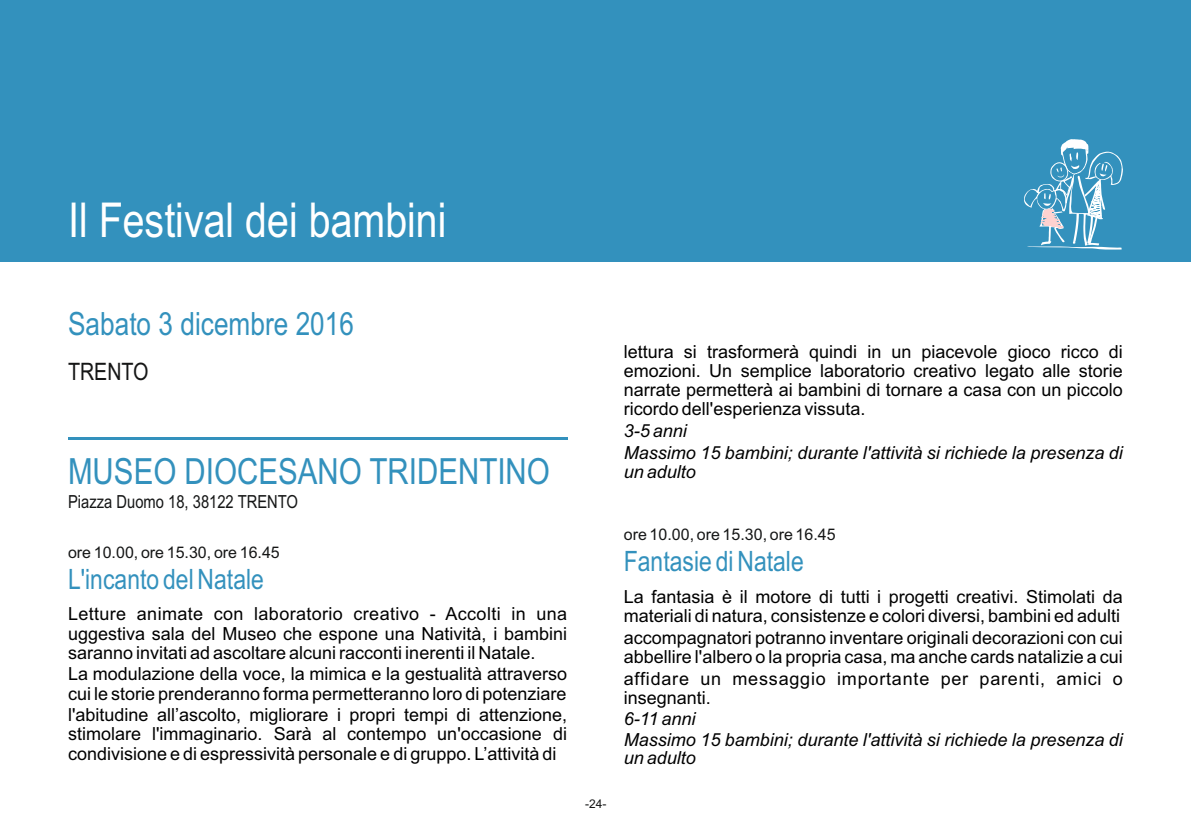
<style>
.page{position:relative;width:1191px;height:840px;background:#fff}
.page>*{position:absolute;margin:0;border:0;box-sizing:border-box;transform-origin:0 0}
.t1{font:48px "Arial Narrow";color:#fff}
.t2{font:36px "Arial Narrow";color:#3391bd}
.t3{font:32px "Arial Narrow";color:#3391bd}
.t4{font:28px "Arial Narrow";color:#3391bd}
.t5{font:24px "Arial Narrow";color:#151616}
.t6{font:18px/19.2px "Arial";color:#000;text-align:justify}
.t7{font:italic 18px/19.4px "Arial";color:#000}
.t8{font:18px/19.2px "Arial";letter-spacing:.045em;color:#000}
.t9{font:18px "Arial Narrow";color:#151616}
.t10{font:16px "Arial";color:#151616}
.t11{font:12px "Arial";color:#151616}
</style>
<div class="page">
<div style="left:0;top:0;width:1191px;height:261px;background:#3391bd"></div>
<svg style="left:1024px;top:139px;width:99px;height:111px"></svg>
<hr style="left:68px;top:437px;width:499px;height:3px;background:#3391bd">
<h1 class="t1" style="left:68px;top:201px;width:380px">Il Festival dei bambini</h1>
<h3 class="t3" style="left:68px;top:312px;width:287px">Sabato 3 dicembre 2016</h3>
<h3 class="t5" style="left:68px;top:362px;width:82px">TRENTO</h3>
<h2 class="t2" style="left:68px;top:457px;width:483px">MUSEO DIOCESANO TRIDENTINO</h2>
<p class="t9" style="left:68px;top:494px;width:232px">Piazza Duomo 18, 38122 TRENTO</p>
<p class="t10" style="left:68px;top:545px;width:213px">ore 10.00, ore 15.30, ore 16.45</p>
<h3 class="t4" style="left:68px;top:568px;width:197px">L'incanto del Natale</h3>
<p class="t6" style="left:68px;top:605px;width:500px">Letture animate con laboratorio creativo - Accolti in una uggestiva sala del Museo che espone una Natività, i bambini saranno invitati ad ascoltare alcuni racconti inerenti il Natale.</p>
<p class="t6" style="left:68px;top:665px;width:500px">La modulazione della voce, la mimica e la gestualità attraverso cui le storie prenderanno forma permetteranno loro di potenziare</p>
<p class="t6" style="left:68px;top:706px;width:500px">l'abitudine all’ascolto, migliorare i propri tempi di attenzione, stimolare l'immaginario. Sarà al contempo un'occasione di condivisione e di espressività personale e di gruppo. L’attività di</p>
<p class="t6" style="left:624px;top:343px;width:500px">lettura si trasformerà quindi in un piacevole gioco ricco di emozioni. Un semplice laboratorio creativo legato alle storie narrate permetterà ai bambini di tornare a casa con un piccolo ricordo dell'esperienza vissuta.</p>
<p class="t7" style="left:624px;top:421px;width:500px;line-height:21.8px">3-5 anni<br>Massimo 15 bambini; durante l'attività si richiede la presenza di</p>
<p class="t7" style="left:624px;top:463px;width:74px">un adulto</p>
<p class="t11" style="left:585px;top:798px;width:23px">-24-</p>
<p class="t10" style="left:624px;top:528px;width:213px">ore 10.00, ore 15.30, ore 16.45</p>
<h3 class="t4" style="left:624px;top:550px;width:181px">Fantasie di Natale</h3>
<p class="t6" style="left:624px;top:588px;width:500px">La fantasia è il motore di tutti i progetti creativi. Stimolati da materiali di natura, consistenze e colori diversi, bambini ed adulti</p>
<p class="t6" style="left:624px;top:629px;width:500px">accompagnatori potranno inventare originali decorazioni con cui abbellire l'albero o la propria casa, ma anche cards natalizie a cui</p>
<p class="t8" style="left:624px;top:670px;width:500px">affidare un messaggio importante per parenti, amici o insegnanti.</p>
<p class="t7" style="left:624px;top:710px;width:500px">6-11 anni<br>Massimo 15 bambini; durante l'attività si richiede la presenza di un adulto</p>
</div>
